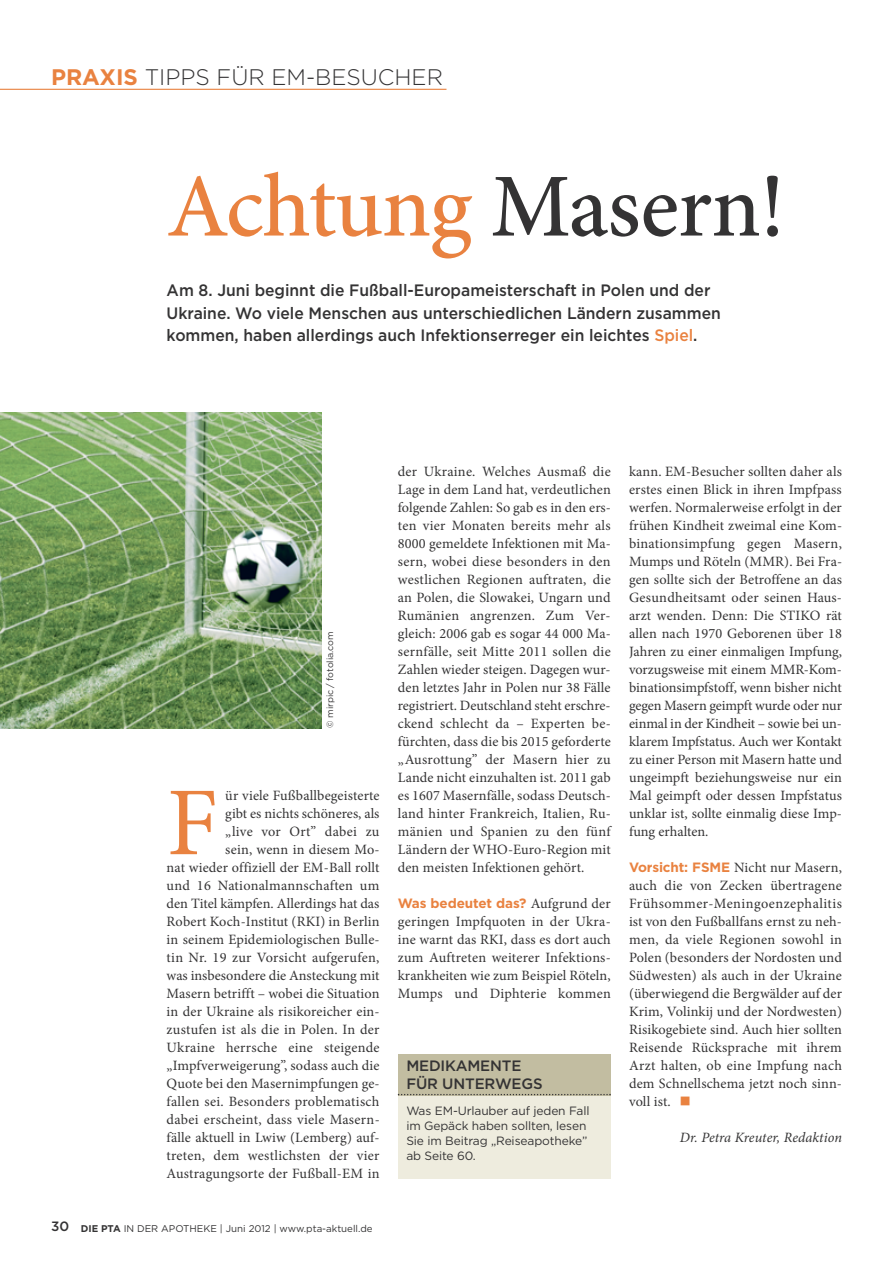
<style>
.page{position:relative;width:893px;height:1263px;background:#fff}
.page>*{position:absolute;margin:0;border:0;box-sizing:border-box;transform-origin:0 0}
.t1{font:97.35px "Minion Pro";color:#e98240}
.t2{font:500 90px "Minion Pro";letter-spacing:-.015em;color:#e98240}
.t3{font:300 22.5px "Gotham";color:#343334}
.t4{font:500 16.5px/22.5px "Gotham";color:#343334;scale:.95 1}
.t5{font:500 15px/18px "Gotham";letter-spacing:-.01em;color:#343334}
.t6{font:14.25px/18px "Minion Pro";letter-spacing:.01em;color:#343334;text-align:justify}
.t7{font:italic 14.25px "Minion Pro";color:#343334}
.t8{font:700 13.5px "Gotham";letter-spacing:-.01em;color:#e98240}
.t9{font:12px/15px "Gotham";letter-spacing:-.01em;color:#343334}
.t10{font:9.75px "Gotham";color:#343334}
.t11{font:9px "Gotham";color:#343334}
.s1{font-weight:700;color:#e98240}
.s2{color:#343334}
.s3{color:#e98240}
.s4{font-weight:500;font-size:13.5px}
.s5{font-weight:700}
.s6{font-family:"Minion Pro";font-weight:400;font-size:14.25px;color:#343334}
.s7{font-family:"Gotham";font-weight:700;font-size:13.5px;color:#e98240}
</style>
<div class="page">
<hr style="left:0;top:89px;width:446px;height:1px;background:#e98240">
<img style="left:0;top:412px;width:322px;height:316px">
<div style="left:398px;top:1055px;width:213px;height:123px;background:#eeecde"></div>
<div style="left:398px;top:1054px;width:213px;height:41px;background:#c2bda1"></div>
<svg style="left:398px;top:1094px;width:213px;height:1px"></svg>
<h3 class="t3" style="left:51px;top:68px;width:393px"><span class="s1">PRAXIS</span> TIPPS FÜR EM-BESUCHER</h3>
<h2 class="t2" style="left:167px;top:152px;width:620px">Achtung <span class="s2">Masern!</span></h2>
<p class="t4" style="left:167px;top:280px;width:585px">Am 8. Juni beginnt die Fußball-Europameisterschaft in Polen und der<br>Ukraine. Wo viele Menschen aus unterschiedlichen Ländern zusammen kommen, haben allerdings auch Infektionserreger ein leichtes <span class="s3">Spiel</span>.</p>
<p class="t11" style="left:327px;top:728px;width:98px;rotate:-90deg">© mirpic / fotolia.com</p>
<p class="t6" style="left:167px;top:788px;width:215px;text-align:right">ür viele Fußballbegeisterte<br>gibt es nichts schöneres, als<br>„live vor Ort” dabei zu<br>sein, wenn in diesem Mo-<br>nat wieder offiziell der EM-Ball rollt und 16 Nationalmannschaften um den Titel kämpfen. Allerdings hat das Robert Koch-Institut (RKI) in Berlin in seinem Epidemiologischen Bulle&shy;tin Nr. 19 zur Vorsicht aufgerufen, was insbesondere die Ansteckung mit Masern betrifft – wobei die Situation in der Ukraine als risikoreicher ein&shy;zustufen ist als die in Polen. In der Ukraine herrsche eine steigende „Impfverweigerung”, sodass auch die Quote bei den Masernimpfungen ge&shy;fallen sei. Besonders problematisch dabei erscheint, dass viele Masern&shy;fälle aktuell in Lwiw (Lemberg) auf&shy;treten, dem westlichsten der vier Austragungsorte der Fußball-EM in</p>
<h1 class="t1" style="left:167px;top:785px;width:53px">F</h1>
<p class="t10" style="left:51px;top:1225px;width:323px"><span class="s4">30</span> <span class="s5">DIE PTA</span> IN DER APOTHEKE | Juni 2012 | www.pta-aktuell.de</p>
<p class="t6" style="left:398px;top:464px;width:215px">der Ukraine. Welches Ausmaß die Lage in dem Land hat, verdeutlichen folgende Zahlen: So gab es in den ers&shy;ten vier Monaten bereits mehr als 8000 gemeldete Infektionen mit Ma&shy;sern, wobei diese besonders in den westlichen Regionen auftraten, die an Polen, die Slowakei, Ungarn und Rumänien angrenzen. Zum Ver&shy;gleich: 2006 gab es sogar 44 000 Ma&shy;sernfälle, seit Mitte 2011 sollen die Zahlen wieder steigen. Dagegen wur&shy;den letztes Jahr in Polen nur 38 Fälle registriert. Deutschland steht erschre&shy;ckend schlecht da – Experten be&shy;fürchten, dass die bis 2015 geforderte „Ausrottung” der Masern hier zu Lande nicht einzuhalten ist. 2011 gab es 1607 Masernfälle, sodass Deutsch&shy;land hinter Frankreich, Italien, Ru&shy;mänien und Spanien zu den fünf Ländern der WHO-Euro-Region mit den meisten Infektionen gehört.</p>
<p class="t8" style="left:398px;top:898px;width:214px">Was bedeutet das? <span class="s6">Aufgrund der</span></p>
<p class="t6" style="left:398px;top:914px;width:215px">geringen Impfquoten in der Ukra&shy;ine warnt das RKI, dass es dort auch zum Auftreten weiterer Infektions&shy;krankheiten wie zum Beispiel Röteln, Mumps und Diphterie kommen</p>
<p class="t5" style="left:406px;top:1057px;width:138px">MEDIKAMENTE<br>FÜR UNTERWEGS</p>
<p class="t9" style="left:406px;top:1104px;width:185px">Was EM-Urlauber auf jeden Fall im Gepäck haben sollten, lesen<br>Sie im Beitrag „Reiseapotheke” ab Seite 60.</p>
<p class="t6" style="left:629px;top:464px;width:215px">kann. EM-Besucher sollten daher als erstes einen Blick in ihren Impfpass werfen. Normalerweise erfolgt in der frühen Kindheit zweimal eine Kom&shy;binationsimpfung gegen Masern, Mumps und Röteln (MMR). Bei Fra&shy;gen sollte sich der Betroffene an das Gesundheitsamt oder seinen Haus&shy;arzt wenden. Denn: Die STIKO rät allen nach 1970 Geborenen über 18<br>Jahren zu einer einmaligen Impfung, vorzugsweise mit einem MMR-Kom&shy;binationsimpfstoff, wenn bisher nicht gegen Masern geimpft wurde oder nur einmal in der Kindheit – sowie bei un&shy;klarem Impfstatus. Auch wer Kontakt zu einer Person mit Masern hatte und ungeimpft beziehungsweise nur ein Mal geimpft oder dessen Impfstatus unklar ist, sollte einmalig diese Imp&shy;fung erhalten.</p>
<p class="t6" style="left:629px;top:860px;width:214px"><span class="s7">Vorsicht: FSME</span> Nicht nur Masern, auch die von Zecken übertragene Frühsommer-Meningoenzephalitis ist von den Fußballfans ernst zu neh&shy;men, da viele Regionen sowohl in Polen (besonders der Nordosten und Südwesten) als auch in der Ukraine (überwiegend die Bergwälder auf der Krim, Volinkij und der Nordwesten)<br>Risikogebiete sind. Auch hier sollten Reisende Rücksprache mit ihrem Arzt halten, ob eine Impfung nach dem Schnellschema jetzt noch sinn&shy;voll ist.</p>
<p class="t7" style="left:680px;top:1129px;width:164px">Dr. Petra Kreuter, Redaktion</p>
</div>
